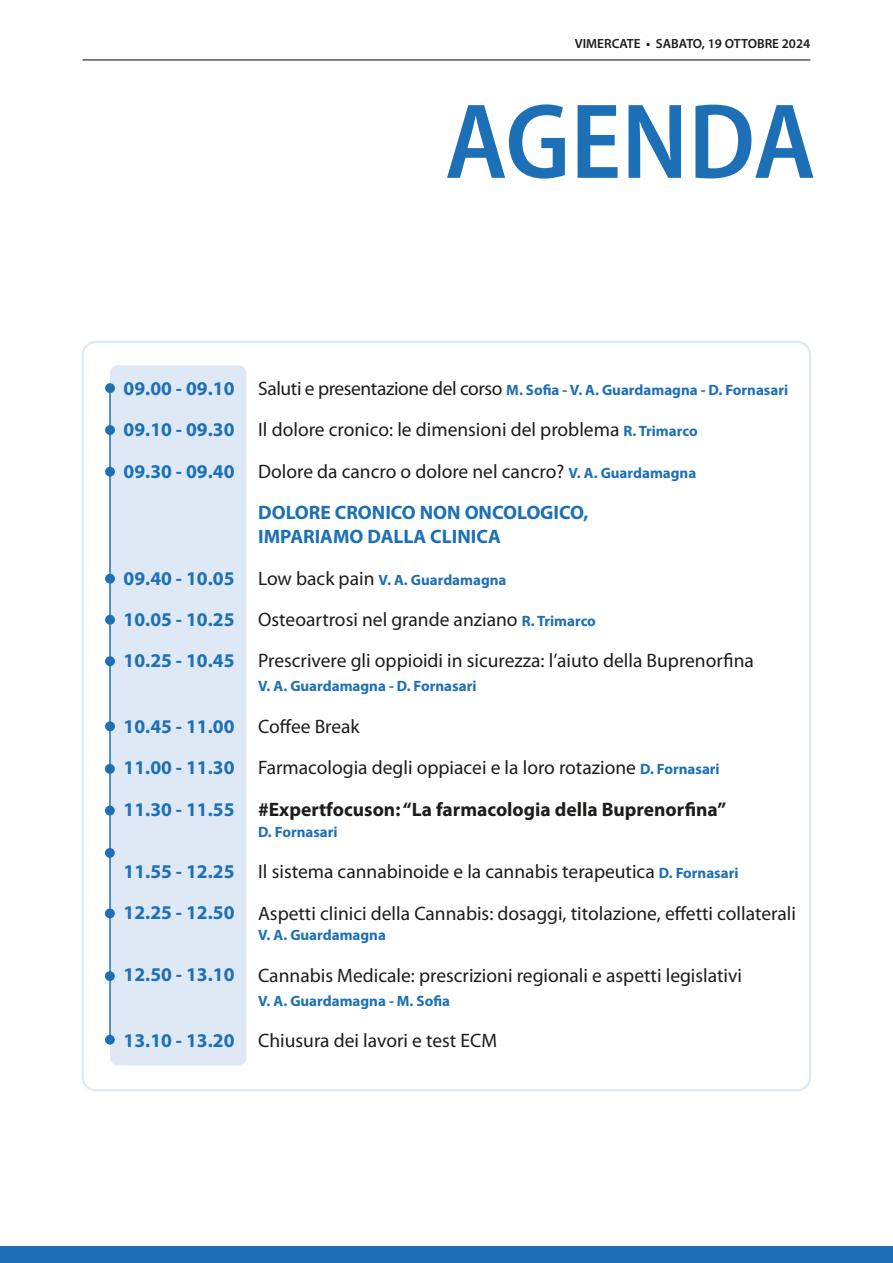
<style>
.page{position:relative;width:893px;height:1263px;background:#fff}
.page>*{position:absolute;margin:0;border:0;box-sizing:border-box;transform-origin:0 0}
.t1{font:600 semi-condensed 107.85px "Myriad Pro";color:#1d70b5}
.t2{font:19.5px/41.4px "Myriad Pro";color:#1d1e1c}
.t3{font:700 19.5px/41.4px "Myriad Pro";color:#1d70b5;text-align:justify}
.t4{font:700 15px "Myriad Pro";color:#1d70b5}
.t5{font:600 13.35px "Myriad Pro";color:#1d1d1b}
.s1{font-weight:400;font-size:19.5px;color:#1d1e1c}
.s2{font-weight:700;font-size:15px;color:#1d70b5}
.s3{font-weight:700;color:#1d70b5}
.s4{font-weight:700}
</style>
<div class="page">
<div style="left:110px;top:365px;width:136px;height:700px;background:#dfe9f6;border-radius:8px"></div>
<hr style="left:83px;top:59px;width:727px;height:1px;background:#1d1d1b">
<div style="left:0;top:1246px;width:893px;height:17px;background:#1d70b5"></div>
<hr style="left:109px;top:386px;width:2px;height:654px;background:#1d70b5">
<div style="left:105px;top:383px;width:10px;height:10px;background:#1d70b5;border-radius:50%"></div>
<div style="left:105px;top:425px;width:10px;height:10px;background:#1d70b5;border-radius:50%"></div>
<div style="left:105px;top:467px;width:10px;height:10px;background:#1d70b5;border-radius:50%"></div>
<div style="left:105px;top:574px;width:10px;height:10px;background:#1d70b5;border-radius:50%"></div>
<div style="left:105px;top:615px;width:10px;height:10px;background:#1d70b5;border-radius:50%"></div>
<div style="left:105px;top:656px;width:10px;height:10px;background:#1d70b5;border-radius:50%"></div>
<div style="left:105px;top:721px;width:10px;height:10px;background:#1d70b5;border-radius:50%"></div>
<div style="left:105px;top:764px;width:10px;height:10px;background:#1d70b5;border-radius:50%"></div>
<div style="left:105px;top:806px;width:10px;height:9px;background:#1d70b5;border-radius:50%"></div>
<div style="left:105px;top:848px;width:10px;height:10px;background:#1d70b5;border-radius:50%"></div>
<div style="left:105px;top:908px;width:10px;height:10px;background:#1d70b5;border-radius:50%"></div>
<div style="left:105px;top:971px;width:10px;height:10px;background:#1d70b5;border-radius:50%"></div>
<div style="left:105px;top:1035px;width:10px;height:10px;background:#1d70b5;border-radius:50%"></div>
<p class="t5" style="left:575px;top:36px;width:237px">VIMERCATE • SABATO, 19 OTTOBRE 2024</p>
<h1 class="t1" style="left:445px;top:82px;width:372px">AGENDA</h1>
<p class="t3" style="left:124px;top:368px;width:112px">09.00 - 09.10<br>09.10 - 09.30<br>09.30 - 09.40</p>
<p class="t3" style="left:124px;top:557px;width:112px">09.40 - 10.05<br>10.05 - 10.25<br>10.25 - 10.45</p>
<p class="t3" style="left:124px;top:706px;width:112px">10.45 - 11.00<br>11.00 - 11.30<br>11.30 - 11.55</p>
<p class="t3" style="left:124px;top:851px;width:112px">11.55 - 12.25<br>12.25 - 12.50</p>
<p class="t3" style="left:124px;top:954px;width:112px">12.50 - 13.10</p>
<p class="t3" style="left:124px;top:1019px;width:112px">13.10 - 13.20</p>
<p class="t4" style="left:258px;top:381px;width:532px"><span class="s1">Saluti e presentazione del corso</span> M. Sofia - V. A. Guardamagna - D. Fornasari</p>
<p class="t2" style="left:258px;top:409px;width:441px;text-align:justify">Il dolore cronico: le dimensioni del problema <span class="s2">R. Trimarco </span>Dolore da cancro o dolore nel cancro? <span class="s2">V. A. Guardamagna </span><span class="s3">DOLORE CRONICO NON ONCOLOGICO,</span></p>
<p class="t3" style="left:258px;top:516px;width:244px">IMPARIAMO DALLA CLINICA</p>
<p class="t4" style="left:258px;top:571px;width:250px"><span class="s1">Low back pain</span> V. A. Guardamagna</p>
<p class="t2" style="left:258px;top:599px;width:497px">Osteoartrosi nel grande anziano <span class="s2">R. Trimarco<br></span>Prescrivere gli oppioidi in sicurezza: l’aiuto della Buprenorfina</p>
<p class="t4" style="left:258px;top:678px;width:220px">V. A. Guardamagna - D. Fornasari</p>
<p class="t2" style="left:258px;top:706px;width:470px">Coffee Break<br>Farmacologia degli oppiacei e la loro rotazione <span class="s2">D. Fornasari </span><span class="s4">#Expertfocuson: “La farmacologia della Buprenorfina”</span></p>
<p class="t4" style="left:258px;top:823px;width:81px">D. Fornasari</p>
<p class="t2" style="left:258px;top:851px;width:539px">Il sistema cannabinoide e la cannabis terapeutica <span class="s2">D. Fornasari<br></span>Aspetti clinici della Cannabis: dosaggi, titolazione, effetti collaterali</p>
<p class="t4" style="left:258px;top:927px;width:129px">V. A. Guardamagna</p>
<p class="t2" style="left:258px;top:955px;width:485px">Cannabis Medicale: prescrizioni regionali e aspetti legislativi</p>
<p class="t4" style="left:258px;top:992px;width:193px">V. A. Guardamagna - M. Sofia</p>
<p class="t2" style="left:258px;top:1020px;width:240px">Chiusura dei lavori e test ECM</p>
</div>
